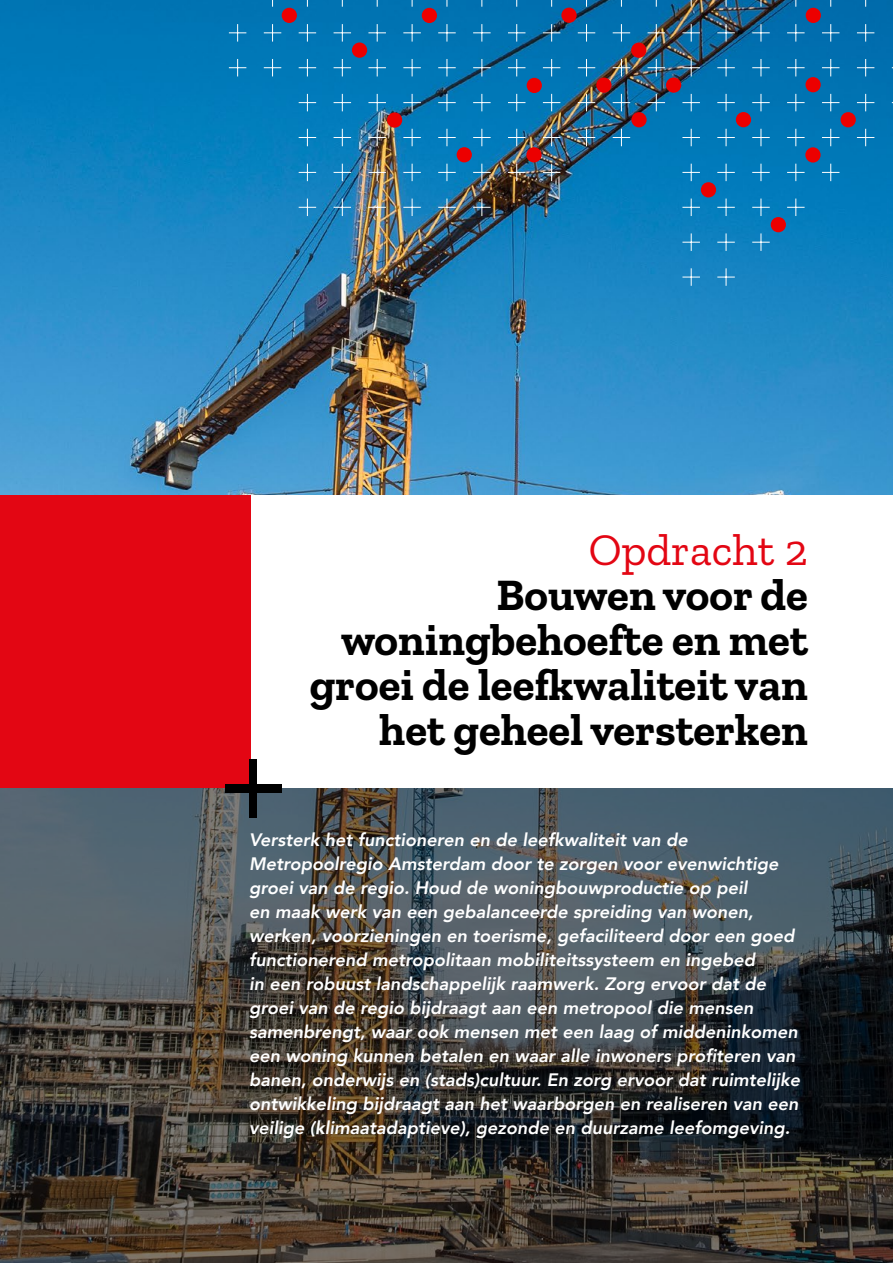
<style>
.page{position:relative;width:893px;height:1263px;background:#fff}
.page>*{position:absolute;margin:0;border:0;box-sizing:border-box;transform-origin:0 0}
.t1{font:700 45px/45px "Zilla Slab";color:#000;text-align:right}
.t2{font:45px "Zilla Slab";color:#e30613}
.t3{font:italic 800 18px/24px "Avenir";color:#fff}
</style>
<div class="page">
<img style="left:0;top:0;width:893px;height:495px">
<div style="left:771px;top:217px;width:15px;height:15px;background:#ec0000;border-radius:50%"></div>
<div style="left:701px;top:182px;width:15px;height:15px;background:#ec0000;border-radius:50%"></div>
<div style="left:526px;top:147px;width:16px;height:15px;background:#ec0000;border-radius:50%"></div>
<div style="left:805px;top:147px;width:16px;height:16px;background:#ec0000;border-radius:50%"></div>
<div style="left:457px;top:147px;width:15px;height:15px;background:#ec0000;border-radius:50%"></div>
<div style="left:841px;top:112px;width:15px;height:15px;background:#ec0000;border-radius:50%"></div>
<div style="left:631px;top:112px;width:16px;height:15px;background:#ec0000;border-radius:50%"></div>
<div style="left:736px;top:112px;width:15px;height:15px;background:#ec0000;border-radius:50%"></div>
<div style="left:387px;top:112px;width:15px;height:16px;background:#ec0000;border-radius:50%"></div>
<div style="left:596px;top:78px;width:15px;height:15px;background:#ec0000;border-radius:50%"></div>
<div style="left:805px;top:77px;width:16px;height:15px;background:#ec0000;border-radius:50%"></div>
<div style="left:527px;top:78px;width:15px;height:15px;background:#ec0000;border-radius:50%"></div>
<div style="left:666px;top:77px;width:15px;height:16px;background:#ec0000;border-radius:50%"></div>
<div style="left:631px;top:43px;width:15px;height:15px;background:#ec0000;border-radius:50%"></div>
<div style="left:352px;top:43px;width:15px;height:15px;background:#ec0000;border-radius:50%"></div>
<div style="left:561px;top:8px;width:16px;height:15px;background:#ec0000;border-radius:50%"></div>
<div style="left:282px;top:8px;width:15px;height:15px;background:#ec0000;border-radius:50%"></div>
<div style="left:806px;top:8px;width:15px;height:15px;background:#ec0000;border-radius:50%"></div>
<div style="left:422px;top:8px;width:15px;height:15px;background:#ec0000;border-radius:50%"></div>
<svg style="left:787px;top:0;width:18px;height:7px"></svg>
<svg style="left:822px;top:0;width:17px;height:7px"></svg>
<svg style="left:787px;top:24px;width:18px;height:18px"></svg>
<svg style="left:822px;top:24px;width:17px;height:18px"></svg>
<svg style="left:857px;top:0;width:17px;height:7px"></svg>
<svg style="left:857px;top:24px;width:17px;height:18px"></svg>
<svg style="left:717px;top:0;width:18px;height:7px"></svg>
<svg style="left:752px;top:0;width:18px;height:7px"></svg>
<svg style="left:717px;top:24px;width:18px;height:18px"></svg>
<svg style="left:752px;top:24px;width:18px;height:18px"></svg>
<svg style="left:647px;top:0;width:18px;height:7px"></svg>
<svg style="left:682px;top:0;width:18px;height:7px"></svg>
<svg style="left:648px;top:24px;width:17px;height:18px"></svg>
<svg style="left:682px;top:24px;width:18px;height:18px"></svg>
<svg style="left:578px;top:0;width:17px;height:7px"></svg>
<svg style="left:613px;top:0;width:17px;height:7px"></svg>
<svg style="left:578px;top:24px;width:17px;height:18px"></svg>
<svg style="left:613px;top:24px;width:17px;height:18px"></svg>
<svg style="left:508px;top:0;width:17px;height:7px"></svg>
<svg style="left:543px;top:0;width:17px;height:7px"></svg>
<svg style="left:508px;top:24px;width:17px;height:18px"></svg>
<svg style="left:543px;top:24px;width:17px;height:18px"></svg>
<svg style="left:438px;top:0;width:18px;height:7px"></svg>
<svg style="left:473px;top:0;width:18px;height:7px"></svg>
<svg style="left:438px;top:24px;width:18px;height:18px"></svg>
<svg style="left:473px;top:24px;width:18px;height:18px"></svg>
<svg style="left:368px;top:0;width:18px;height:7px"></svg>
<svg style="left:403px;top:0;width:18px;height:7px"></svg>
<svg style="left:368px;top:24px;width:18px;height:18px"></svg>
<svg style="left:403px;top:24px;width:18px;height:18px"></svg>
<svg style="left:299px;top:0;width:17px;height:7px"></svg>
<svg style="left:334px;top:0;width:17px;height:7px"></svg>
<svg style="left:299px;top:24px;width:17px;height:18px"></svg>
<svg style="left:334px;top:24px;width:17px;height:18px"></svg>
<svg style="left:264px;top:0;width:17px;height:7px"></svg>
<svg style="left:229px;top:24px;width:17px;height:18px"></svg>
<svg style="left:264px;top:24px;width:17px;height:18px"></svg>
<svg style="left:787px;top:59px;width:18px;height:17px"></svg>
<svg style="left:822px;top:59px;width:17px;height:17px"></svg>
<svg style="left:787px;top:94px;width:18px;height:17px"></svg>
<svg style="left:822px;top:94px;width:17px;height:17px"></svg>
<svg style="left:857px;top:59px;width:17px;height:17px"></svg>
<svg style="left:892px;top:59px;width:1px;height:17px"></svg>
<svg style="left:857px;top:94px;width:17px;height:17px"></svg>
<svg style="left:892px;top:94px;width:1px;height:17px"></svg>
<svg style="left:717px;top:59px;width:18px;height:17px"></svg>
<svg style="left:752px;top:59px;width:18px;height:17px"></svg>
<svg style="left:717px;top:94px;width:18px;height:17px"></svg>
<svg style="left:752px;top:94px;width:18px;height:17px"></svg>
<svg style="left:647px;top:59px;width:18px;height:17px"></svg>
<svg style="left:682px;top:59px;width:18px;height:17px"></svg>
<svg style="left:648px;top:94px;width:17px;height:17px"></svg>
<svg style="left:682px;top:94px;width:18px;height:17px"></svg>
<svg style="left:578px;top:59px;width:17px;height:17px"></svg>
<svg style="left:613px;top:59px;width:17px;height:17px"></svg>
<svg style="left:578px;top:94px;width:17px;height:17px"></svg>
<svg style="left:613px;top:94px;width:17px;height:17px"></svg>
<svg style="left:508px;top:59px;width:17px;height:17px"></svg>
<svg style="left:543px;top:59px;width:17px;height:17px"></svg>
<svg style="left:508px;top:94px;width:17px;height:17px"></svg>
<svg style="left:543px;top:94px;width:17px;height:17px"></svg>
<svg style="left:438px;top:59px;width:18px;height:17px"></svg>
<svg style="left:473px;top:59px;width:18px;height:17px"></svg>
<svg style="left:438px;top:94px;width:18px;height:17px"></svg>
<svg style="left:473px;top:94px;width:18px;height:17px"></svg>
<svg style="left:368px;top:59px;width:18px;height:17px"></svg>
<svg style="left:403px;top:59px;width:18px;height:17px"></svg>
<svg style="left:368px;top:94px;width:18px;height:17px"></svg>
<svg style="left:403px;top:94px;width:18px;height:17px"></svg>
<svg style="left:299px;top:59px;width:17px;height:17px"></svg>
<svg style="left:334px;top:59px;width:17px;height:17px"></svg>
<svg style="left:299px;top:94px;width:17px;height:17px"></svg>
<svg style="left:334px;top:94px;width:17px;height:17px"></svg>
<svg style="left:229px;top:59px;width:17px;height:17px"></svg>
<svg style="left:264px;top:59px;width:17px;height:17px"></svg>
<svg style="left:787px;top:129px;width:18px;height:17px"></svg>
<svg style="left:822px;top:129px;width:17px;height:17px"></svg>
<svg style="left:787px;top:164px;width:18px;height:17px"></svg>
<svg style="left:822px;top:164px;width:17px;height:17px"></svg>
<svg style="left:857px;top:129px;width:17px;height:17px"></svg>
<svg style="left:717px;top:129px;width:18px;height:17px"></svg>
<svg style="left:752px;top:129px;width:18px;height:17px"></svg>
<svg style="left:717px;top:164px;width:18px;height:17px"></svg>
<svg style="left:752px;top:164px;width:18px;height:17px"></svg>
<svg style="left:682px;top:129px;width:18px;height:17px"></svg>
<svg style="left:682px;top:164px;width:18px;height:17px"></svg>
<svg style="left:578px;top:129px;width:17px;height:17px"></svg>
<svg style="left:613px;top:129px;width:17px;height:17px"></svg>
<svg style="left:508px;top:129px;width:17px;height:17px"></svg>
<svg style="left:543px;top:129px;width:17px;height:17px"></svg>
<svg style="left:508px;top:164px;width:17px;height:17px"></svg>
<svg style="left:543px;top:164px;width:17px;height:17px"></svg>
<svg style="left:438px;top:129px;width:18px;height:17px"></svg>
<svg style="left:473px;top:129px;width:18px;height:17px"></svg>
<svg style="left:438px;top:164px;width:18px;height:17px"></svg>
<svg style="left:473px;top:164px;width:18px;height:17px"></svg>
<svg style="left:368px;top:129px;width:18px;height:17px"></svg>
<svg style="left:403px;top:129px;width:18px;height:17px"></svg>
<svg style="left:368px;top:164px;width:18px;height:17px"></svg>
<svg style="left:403px;top:164px;width:18px;height:17px"></svg>
<svg style="left:299px;top:129px;width:17px;height:17px"></svg>
<svg style="left:334px;top:129px;width:17px;height:17px"></svg>
<svg style="left:299px;top:164px;width:17px;height:17px"></svg>
<svg style="left:334px;top:164px;width:17px;height:17px"></svg>
<svg style="left:787px;top:199px;width:18px;height:17px"></svg>
<svg style="left:717px;top:199px;width:18px;height:17px"></svg>
<svg style="left:752px;top:199px;width:18px;height:17px"></svg>
<svg style="left:717px;top:233px;width:18px;height:18px"></svg>
<svg style="left:752px;top:233px;width:18px;height:18px"></svg>
<svg style="left:682px;top:199px;width:18px;height:17px"></svg>
<svg style="left:682px;top:233px;width:18px;height:18px"></svg>
<svg style="left:438px;top:199px;width:18px;height:17px"></svg>
<svg style="left:473px;top:199px;width:18px;height:17px"></svg>
<svg style="left:368px;top:199px;width:18px;height:17px"></svg>
<svg style="left:403px;top:199px;width:18px;height:17px"></svg>
<svg style="left:299px;top:199px;width:17px;height:17px"></svg>
<svg style="left:334px;top:199px;width:17px;height:17px"></svg>
<svg style="left:717px;top:268px;width:18px;height:18px"></svg>
<svg style="left:682px;top:268px;width:18px;height:18px"></svg>
<svg style="left:0;top:788px;width:893px;height:475px;background:#424444"></svg>
<div style="left:0;top:495px;width:251px;height:293px;background:#e30613"></div>
<div style="left:249px;top:759px;width:8px;height:59px;background:#000"></div>
<div style="left:225px;top:784px;width:57px;height:8px;background:#000"></div>
<h1 class="t2" style="left:589px;top:526px;width:220px">Opdracht 2</h1>
<h1 class="t1" style="left:310px;top:573px;width:500px">Bouwen voor de woningbehoefte en met groei de leefkwaliteit van het geheel versterken</h1>
<p class="t3" style="left:249px;top:828px;width:553px">Versterk het functioneren en de leefkwaliteit van de Metropoolregio Amsterdam door te zorgen voor evenwichtige groei van de regio. Houd de woningbouwproductie op peil<br>en maak werk van een gebalanceerde spreiding van wonen, werken, voorzieningen en toerisme, gefaciliteerd door een goed functionerend metropolitaan mobiliteitssysteem en ingebed<br>in een robuust landschappelijk raamwerk. Zorg ervoor dat de groei van de regio bijdraagt aan een metropool die mensen samenbrengt, waar ook mensen met een laag of middeninkomen een woning kunnen betalen en waar alle inwoners profiteren van banen, onderwijs en (stads)cultuur. En zorg ervoor dat ruimtelijke ontwikkeling bijdraagt aan het waarborgen en realiseren van een veilige (klimaatadaptieve), gezonde en duurzame leefomgeving.</p>
</div>
